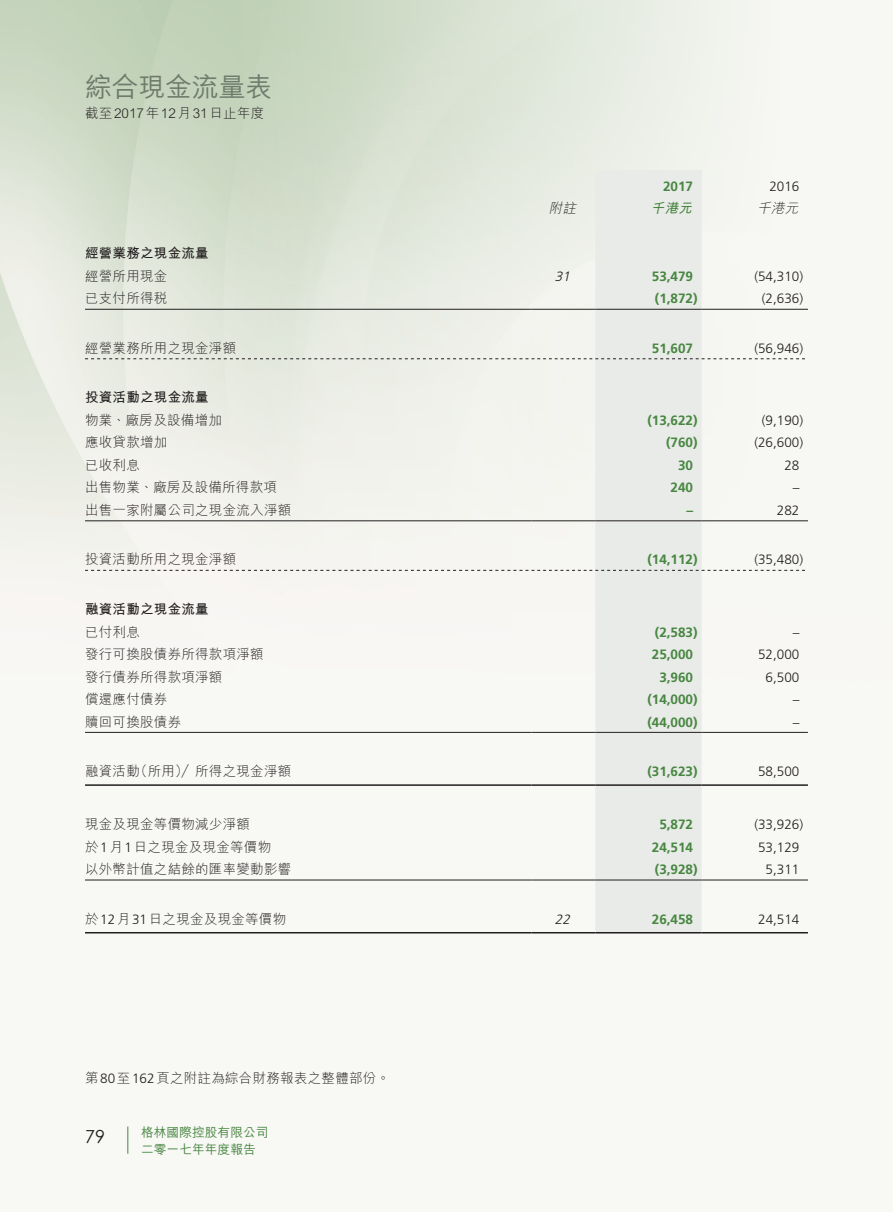
<style>
.page{position:relative;width:893px;height:1212px;background:#fff}
.page>*{position:absolute;margin:0;border:0;box-sizing:border-box;transform-origin:0 0}
.t1{font:500 27px "M Hei HK";letter-spacing:-.01em;color:#6e7c6c}
.t2{font:18px "Century Gothic";color:#231f20}
.t3{font:300 13.5px "M Hei HK";letter-spacing:.02em;color:#231f20}
.t4{font:700 13.5px "Frutiger LT Std";color:#488641}
.t5{font:300 13.5px "Frutiger LT Std";color:#231f20}
.t6{font:700 13.5px "M Hei HK";letter-spacing:.02em;color:#231f20}
.t7{font:italic 300 13.5px "M Hei HK";color:#231f20}
.t8{font:italic 300 13.5px "Frutiger LT Std";color:#231f20}
.t9{font:italic 700 13.5px "M Hei HK";color:#488641}
.t10{font:500 12.75px "M Hei HK";color:#488641}
.s1{font-family:"Frutiger LT Std"}
</style>
<div class="page">
<svg style="left:127px;top:1126px;width:1px;height:28px"></svg>
<div style="left:595px;top:170px;width:107px;height:762px;background:#e8ebe7"></div>
<hr style="left:85px;top:309px;width:446px;height:1px;background:#231f20">
<hr style="left:531px;top:309px;width:64px;height:1px;background:#231f20">
<hr style="left:595px;top:309px;width:107px;height:1px;background:#231f20">
<hr style="left:702px;top:309px;width:106px;height:1px;background:#231f20">
<svg style="left:85px;top:358px;width:720px;height:1px"></svg>
<hr style="left:85px;top:520px;width:446px;height:1px;background:#231f20">
<hr style="left:531px;top:520px;width:64px;height:1px;background:#231f20">
<hr style="left:595px;top:520px;width:107px;height:1px;background:#231f20">
<hr style="left:702px;top:520px;width:106px;height:1px;background:#231f20">
<svg style="left:85px;top:570px;width:720px;height:1px"></svg>
<hr style="left:85px;top:732px;width:446px;height:1px;background:#231f20">
<hr style="left:531px;top:732px;width:64px;height:1px;background:#231f20">
<hr style="left:595px;top:732px;width:107px;height:1px;background:#231f20">
<hr style="left:702px;top:732px;width:106px;height:1px;background:#231f20">
<hr style="left:85px;top:784px;width:446px;height:2px;background:#231f20">
<hr style="left:531px;top:784px;width:64px;height:2px;background:#231f20">
<hr style="left:595px;top:784px;width:107px;height:2px;background:#231f20">
<hr style="left:702px;top:784px;width:106px;height:2px;background:#231f20">
<hr style="left:85px;top:880px;width:446px;height:1px;background:#231f20">
<hr style="left:531px;top:880px;width:64px;height:1px;background:#231f20">
<hr style="left:595px;top:880px;width:107px;height:1px;background:#231f20">
<hr style="left:702px;top:880px;width:106px;height:1px;background:#231f20">
<hr style="left:85px;top:932px;width:446px;height:1px;background:#231f20">
<hr style="left:531px;top:932px;width:64px;height:1px;background:#231f20">
<hr style="left:595px;top:932px;width:107px;height:1px;background:#231f20">
<hr style="left:702px;top:932px;width:106px;height:1px;background:#231f20">
<h1 class="t1" style="left:85px;top:68px;width:189px">綜合現金流量表</h1>
<p class="t3" style="left:85px;top:107px;width:181px">截至2017年12月31日止年度</p>
<p class="t4" style="left:663px;top:178px;width:32px">2017</p>
<p class="t5" style="left:769px;top:179px;width:32px">2016</p>
<p class="t7" style="left:549px;top:202px;width:32px">附註</p>
<p class="t9" style="left:651px;top:199px;width:46px">千港元</p>
<p class="t7" style="left:757px;top:202px;width:45px">千港元</p>
<p class="t6" style="left:85px;top:244px;width:125px">經營業務之現金流量</p>
<p class="t3" style="left:85px;top:269px;width:84px">經營所用現金</p>
<p class="t8" style="left:555px;top:269px;width:20px">31</p>
<p class="t4" style="left:652px;top:268px;width:43px">53,479</p>
<p class="t5" style="left:754px;top:269px;width:50px">)54,310(</p>
<p class="t3" style="left:85px;top:292px;width:84px">已支付所得稅</p>
<p class="t4" style="left:655px;top:291px;width:44px">)1,872(</p>
<p class="t5" style="left:762px;top:291px;width:43px">)2,636(</p>
<p class="t3" style="left:85px;top:341px;width:153px">經營業務所用之現金淨額</p>
<p class="t6" style="left:85px;top:388px;width:125px">投資活動之現金流量</p>
<p class="t4" style="left:652px;top:340px;width:43px">51,607</p>
<p class="t5" style="left:754px;top:341px;width:50px">)56,946(</p>
<p class="t3" style="left:85px;top:413px;width:138px">物業、廠房及設備增加</p>
<p class="t4" style="left:647px;top:412px;width:52px">)13,622(</p>
<p class="t5" style="left:762px;top:413px;width:43px">)9,190(</p>
<p class="t3" style="left:85px;top:436px;width:84px">應收貸款增加</p>
<p class="t4" style="left:666px;top:435px;width:33px">)760(</p>
<p class="t5" style="left:754px;top:435px;width:50px">)26,600(</p>
<p class="t3" style="left:85px;top:458px;width:56px">已收利息</p>
<p class="t4" style="left:678px;top:457px;width:17px">30</p>
<p class="t5" style="left:784px;top:458px;width:17px">28</p>
<p class="t3" style="left:85px;top:481px;width:193px">出售物業、廠房及設備所得款項</p>
<p class="t4" style="left:671px;top:480px;width:24px">240</p>
<p class="t5" style="left:793px;top:480px;width:8px">–</p>
<p class="t3" style="left:85px;top:503px;width:208px">出售一家附屬公司之現金流入淨額</p>
<p class="t4" style="left:686px;top:502px;width:8px">–</p>
<p class="t5" style="left:777px;top:503px;width:24px">282</p>
<p class="t3" style="left:85px;top:553px;width:153px">投資活動所用之現金淨額</p>
<p class="t6" style="left:85px;top:599px;width:125px">融資活動之現金流量</p>
<p class="t4" style="left:647px;top:552px;width:52px">)14,112(</p>
<p class="t5" style="left:754px;top:552px;width:50px">)35,480(</p>
<p class="t3" style="left:85px;top:625px;width:56px">已付利息</p>
<p class="t4" style="left:655px;top:624px;width:44px">)2,583(</p>
<p class="t5" style="left:793px;top:624px;width:8px">–</p>
<p class="t3" style="left:85px;top:647px;width:180px">發行可換股債券所得款項淨額</p>
<p class="t4" style="left:652px;top:646px;width:43px">25,000</p>
<p class="t5" style="left:758px;top:647px;width:43px">52,000</p>
<p class="t3" style="left:85px;top:670px;width:139px">發行債券所得款項淨額</p>
<p class="t4" style="left:659px;top:669px;width:35px">3,960</p>
<p class="t5" style="left:766px;top:669px;width:35px">6,500</p>
<p class="t3" style="left:85px;top:692px;width:84px">償還應付債券</p>
<p class="t4" style="left:647px;top:691px;width:52px">)14,000(</p>
<p class="t5" style="left:793px;top:692px;width:8px">–</p>
<p class="t3" style="left:85px;top:715px;width:98px">贖回可換股債券</p>
<p class="t4" style="left:647px;top:714px;width:52px">)44,000(</p>
<p class="t5" style="left:793px;top:714px;width:8px">–</p>
<p class="t3" style="left:134px;top:764px;width:159px">（所用／）所得之現金淨額</p>
<p class="t3" style="left:85px;top:764px;width:56px">融資活動</p>
<p class="t4" style="left:647px;top:763px;width:52px">)31,623(</p>
<p class="t5" style="left:758px;top:764px;width:43px">58,500</p>
<p class="t3" style="left:85px;top:817px;width:166px">現金及現金等價物減少淨額</p>
<p class="t4" style="left:659px;top:816px;width:35px">5,872</p>
<p class="t5" style="left:754px;top:817px;width:50px">)33,926(</p>
<p class="t3" style="left:85px;top:840px;width:188px">於<span class="s1">1</span>月<span class="s1">1</span>日之現金及現金等價物</p>
<p class="t4" style="left:652px;top:839px;width:43px">24,514</p>
<p class="t5" style="left:758px;top:839px;width:43px">53,129</p>
<p class="t3" style="left:85px;top:862px;width:208px">以外幣計值之結餘的匯率變動影響</p>
<p class="t4" style="left:655px;top:861px;width:44px">)3,928(</p>
<p class="t5" style="left:766px;top:862px;width:35px">5,311</p>
<p class="t3" style="left:85px;top:912px;width:203px">於<span class="s1">12</span>月<span class="s1">31</span>日之現金及現金等價物</p>
<p class="t8" style="left:555px;top:911px;width:20px">22</p>
<p class="t4" style="left:652px;top:911px;width:43px">26,458</p>
<p class="t5" style="left:758px;top:911px;width:43px">24,514</p>
<p class="t3" style="left:85px;top:1071px;width:306px">第<span class="s1">80</span>至<span class="s1">162</span>頁之附註為綜合財務報表之整體部份。</p>
<h2 class="t2" style="left:85px;top:1123px;width:21px">79</h2>
<p class="t10" style="left:141px;top:1123px;width:129px">格林國際控股有限公司</p>
<p class="t10" style="left:141px;top:1140px;width:116px">二零一七年年度報告</p>
</div>
